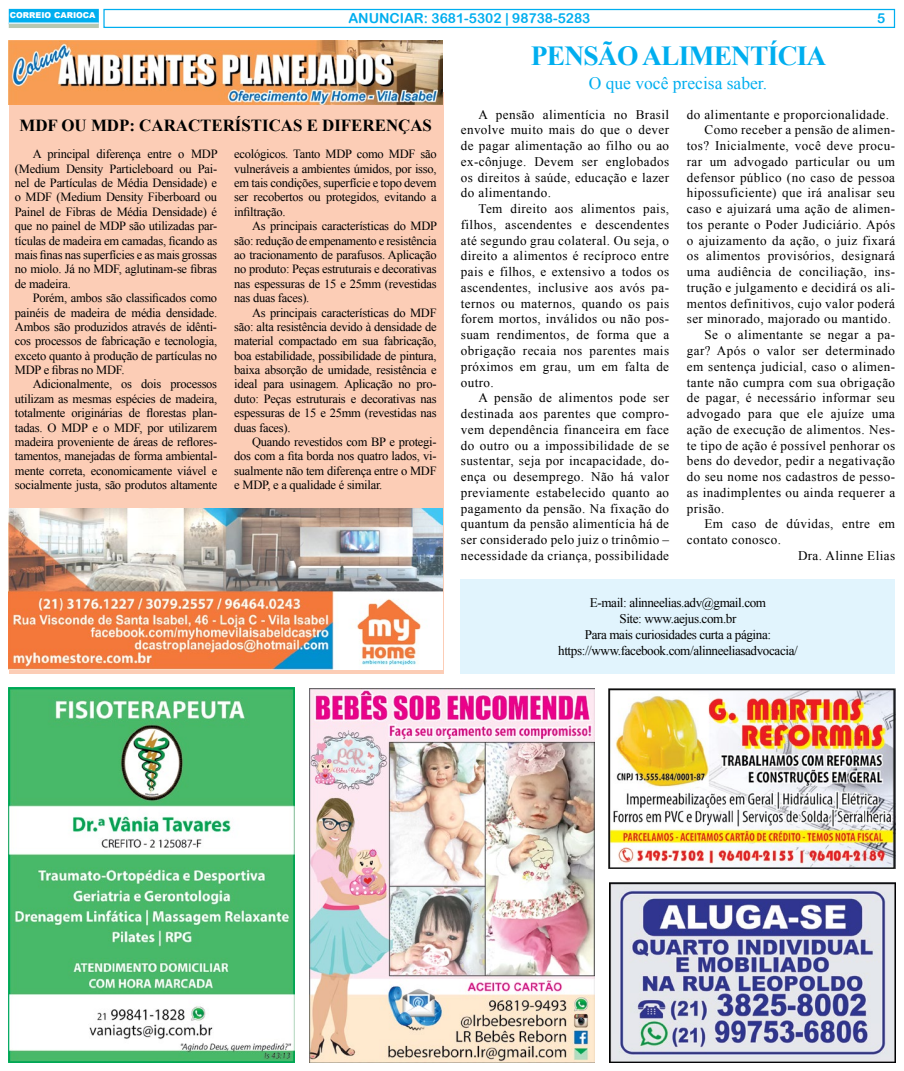
<style>
.page{position:relative;width:904px;height:1071px;background:#fff}
.page>*{position:absolute;margin:0;border:0;box-sizing:border-box;transform-origin:0 0}
.t1{font:700 27.5px "Times New Roman";letter-spacing:-.03em;color:#00aeef}
.t2{font:17.5px "Times New Roman";color:#00aeef}
.t3{font:700 16.88px "Times New Roman";color:#000}
.t4{font:13.75px "Arial Rounded MT Bold";color:#00aeef}
.t5{font:13.12px/15.8px "Times New Roman";letter-spacing:.03em;color:#000;text-align:justify}
.t6{font:13.12px/15.8px "Times New Roman";letter-spacing:-.03em;color:#000;text-align:center}
.t7{font:12.5px/14.4px "Times New Roman";letter-spacing:-.02em;color:#000;text-align:justify}
.t8{font:900 8.12px "Arial";color:#fff}
</style>
<div class="page">
<div style="left:461px;top:579px;width:434px;height:94px;background:#e1f4fd"></div>
<div style="left:9px;top:93px;width:434px;height:580px;background:#fccdb6"></div>
<div style="left:103px;top:9px;width:792px;height:19px;border:1px solid #00aeef"></div>
<div style="left:9px;top:9px;width:90px;height:15px;background:#00aeef"></div>
<div style="left:9px;top:23px;width:90px;height:5px;background:#b6c7b1"></div>
<hr style="left:9px;top:22px;width:90px;height:2px;background:#fff">
<img style="left:9px;top:508px;width:433px;height:160px">
<img style="left:9px;top:40px;width:433px;height:64px">
<img style="left:9px;top:687px;width:285px;height:374px">
<img style="left:310px;top:688px;width:284px;height:373px">
<img style="left:609px;top:882px;width:286px;height:179px">
<img style="left:608px;top:688px;width:287px;height:180px">
<p class="t8" style="left:10px;top:9px;width:87px">CORREIO CARIOCA</p>
<p class="t4" style="left:348px;top:10px;width:243px">ANUNCIAR: 3681-5302 | 98738-5283</p>
<h1 class="t1" style="left:531px;top:37px;width:297px">PENSÃO ALIMENTÍCIA</h1>
<p class="t4" style="left:877px;top:10px;width:10px">5</p>
<p class="t3" style="left:19px;top:114px;width:414px">MDF OU MDP: CARACTERÍSTICAS E DIFERENÇAS</p>
<p class="t7" style="left:15px;top:147px;width:204px;text-indent:18px">A principal diferença entre o MDP (Medium Density Particleboard ou Pai&shy;nel de Partículas de Média Densidade) e o MDF (Medium Density Fiberboard ou Painel de Fibras de Média Densidade) é que no painel de MDP são utilizadas par&shy;tículas de madeira em camadas, ficando as mais finas nas superfícies e as mais grossas no miolo. Já no MDF, aglutinam-se fibras de madeira.</p>
<p class="t7" style="left:15px;top:290px;width:204px;text-indent:18px">Porém, ambos são classificados como painéis de madeira de média densidade.<br>Ambos são produzidos através de idênti&shy;cos processos de fabricação e tecnologia, exceto quanto à produção de partículas no MDP e fibras no MDF.</p>
<p class="t7" style="left:15px;top:377px;width:204px;text-indent:18px">Adicionalmente, os dois processos utilizam as mesmas espécies de madeira, totalmente originárias de florestas plan&shy;tadas. O MDP e o MDF, por utilizarem madeira proveniente de áreas de reflores&shy;tamentos, manejadas de forma ambiental&shy;mente correta, economicamente viável e socialmente justa, são produtos altamente</p>
<p class="t7" style="left:234px;top:147px;width:204px">ecológicos. Tanto MDP como MDF são vulneráveis a ambientes úmidos, por isso, em tais condições, superfície e topo devem ser recobertos ou protegidos, evitando a infiltração.</p>
<p class="t7" style="left:234px;top:218px;width:204px;text-indent:18px">As principais características do MDP são: redução de empenamento e resistência ao tracionamento de parafusos. Aplicação no produto: Peças estruturais e decorativas nas espessuras de 15 e 25mm (revestidas nas duas faces).</p>
<p class="t7" style="left:234px;top:305px;width:204px;text-indent:18px">As principais características do MDF são: alta resistência devido à densidade de material compactado em sua fabricação, boa estabilidade, possibilidade de pintura, baixa absorção de umidade, resistência e ideal para usinagem. Aplicação no pro&shy;duto: Peças estruturais e decorativas nas espessuras de 15 e 25mm (revestidas nas duas faces).</p>
<p class="t7" style="left:234px;top:434px;width:204px;text-indent:18px">Quando revestidos com BP e protegi&shy;dos com a fita borda nos quatro lados, vi&shy;sualmente não tem diferença entre o MDF e MDP, e a qualidade é similar.</p>
<h2 class="t2" style="left:588px;top:72px;width:180px">O que você precisa saber.</h2>
<p class="t5" style="left:686px;top:106px;width:204px">do alimentante e proporcionalidade.</p>
<p class="t5" style="left:704px;top:122px;width:192px">Como receber a pensão de alimen-</p>
<p class="t5" style="left:686px;top:137px;width:210px">tos? Inicialmente, você deve procu-</p>
<p class="t5" style="left:686px;top:153px;width:210px">rar um advogado particular ou um</p>
<p class="t5" style="left:686px;top:169px;width:210px">defensor público (no caso de pessoa</p>
<p class="t5" style="left:686px;top:185px;width:210px">hipossuficiente) que irá analisar seu</p>
<p class="t5" style="left:686px;top:200px;width:210px">caso e ajuizará uma ação de alimen-</p>
<p class="t5" style="left:686px;top:216px;width:210px">tos perante o Poder Judiciário. Após</p>
<p class="t5" style="left:686px;top:232px;width:210px">o ajuizamento da ação, o juiz fixará</p>
<p class="t5" style="left:686px;top:248px;width:210px">os alimentos provisórios, designará</p>
<p class="t5" style="left:686px;top:263px;width:210px">uma audiência de conciliação, ins-</p>
<p class="t5" style="left:686px;top:279px;width:210px">trução e julgamento e decidirá os ali-</p>
<p class="t5" style="left:686px;top:295px;width:210px">mentos definitivos, cujo valor poderá</p>
<p class="t5" style="left:686px;top:311px;width:206px">ser minorado, majorado ou mantido.</p>
<p class="t5" style="left:704px;top:326px;width:192px">Se o alimentante se negar a pa-</p>
<p class="t5" style="left:686px;top:342px;width:210px">gar? Após o valor ser determinado</p>
<p class="t5" style="left:686px;top:358px;width:210px">em sentença judicial, caso o alimen-</p>
<p class="t5" style="left:686px;top:374px;width:210px">tante não cumpra com sua obrigação</p>
<p class="t5" style="left:686px;top:389px;width:210px">de pagar, é necessário informar seu</p>
<p class="t5" style="left:686px;top:405px;width:210px">advogado para que ele ajuíze uma</p>
<p class="t5" style="left:686px;top:421px;width:210px">ação de execução de alimentos. Nes-</p>
<p class="t5" style="left:686px;top:437px;width:210px">te tipo de ação é possível penhorar os</p>
<p class="t5" style="left:686px;top:452px;width:210px">bens do devedor, pedir a negativação</p>
<p class="t5" style="left:686px;top:468px;width:210px">do seu nome nos cadastros de pesso-</p>
<p class="t5" style="left:686px;top:484px;width:210px">as inadimplentes ou ainda requerer a</p>
<p class="t5" style="left:686px;top:500px;width:39px">prisão.</p>
<p class="t5" style="left:704px;top:515px;width:192px">Em caso de dúvidas, entre em</p>
<p class="t5" style="left:686px;top:531px;width:96px">contato conosco.</p>
<p class="t5" style="left:798px;top:547px;width:99px">Dra. Alinne Elias</p>
<p class="t6" style="left:558px;top:594px;width:241px">E-mail: alinneelias.adv@gmail.com<br>Site: www.aejus.com.br<br>Para mais curiosidades curta a página: https://www.facebook.com/alinneeliasadvocacia/</p>
<p class="t5" style="left:461px;top:106px;width:210px;text-indent:18px">A pensão alimentícia no Brasil envolve muito mais do que o dever de pagar alimentação ao filho ou ao ex-cônjuge. Devem ser englobados os direitos à saúde, educação e lazer do alimentando.</p>
<p class="t5" style="left:461px;top:200px;width:210px;text-indent:18px">Tem direito aos alimentos pais, filhos, ascendentes e descendentes até segundo grau colateral. Ou seja, o direito a alimentos é recíproco entre pais e filhos, e extensivo a todos os ascendentes, inclusive aos avós pa&shy;ternos ou maternos, quando os pais forem mortos, inválidos ou não pos&shy;suam rendimentos, de forma que a obrigação recaia nos parentes mais próximos em grau, um em falta de outro.</p>
<p class="t5" style="left:461px;top:389px;width:210px;text-indent:18px">A pensão de alimentos pode ser destinada aos parentes que compro&shy;vem dependência financeira em face do outro ou a impossibilidade de se sustentar, seja por incapacidade, do&shy;ença ou desemprego. Não há valor previamente estabelecido quanto ao pagamento da pensão. Na fixação do quantum da pensão alimentícia há de ser considerado pelo juiz o trinômio – necessidade da criança, possibilidade</p>
</div>
